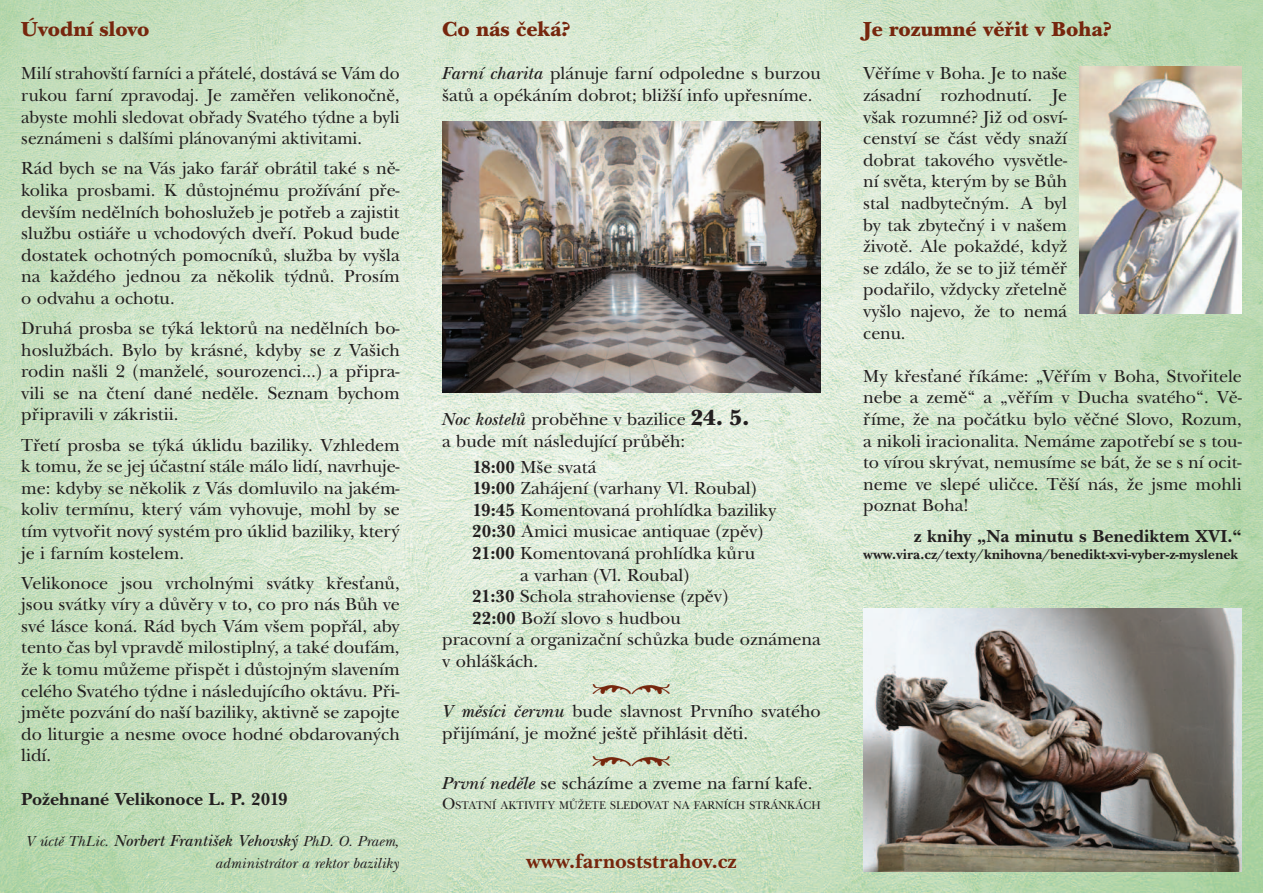
<style>
.page{position:relative;width:1263px;height:893px;background:#fff}
.page>*{position:absolute;margin:0;border:0;box-sizing:border-box;transform-origin:0 0}
.t1{font:900 21px "New Baskervil Itc TOT";color:#76260d}
.t2{font:700 21px "New Baskervil Itc TOT";color:#76260d}
.t3{font:18px/21.6px "New Baskervilltc TOT Rom";color:#231f20;text-align:justify}
.t4{font:700 18px "New Baskervil Itc TOT";color:#231f20}
.t5{font:16.5px "New Baskervil Itc TOT Sem Bol Ita";color:#231f20}
.t6{font:italic 15px "New Baskervil Itc TOT";color:#231f20}
.t7{font:700 14.25px "New Baskervil Itc TOT";color:#231f20}
.t8{font:11.55px "New Baskervilltc TOT Rom";color:#231f20}
.s1{font-family:"New Baskervil Itc TOT";font-style:italic;font-size:15px}
.s2{font-family:"New Baskervil Itc TOT Sem Bol Ita"}
.s3{font-family:"New Baskervil Itc TOT";font-weight:900;font-size:22.5px}
.s4{font-family:"New Baskervil Itc TOT";font-weight:700}
.s5{font-size:16.5px}
</style>
<div class="page">
<img style="left:0;top:0;width:1263px;height:893px">
<img style="left:442px;top:121px;width:379px;height:271px">
<img style="left:1080px;top:67px;width:162px;height:247px">
<img style="left:863px;top:608px;width:379px;height:264px">
<svg style="left:593px;top:684px;width:77px;height:10px"></svg>
<svg style="left:593px;top:756px;width:77px;height:10px"></svg>
<p class="t1" style="left:21px;top:17px;width:130px">Úvodní slovo</p>
<p class="t3" style="left:21px;top:63px;width:380px">Milí strahovští farníci a přátelé, dostává se Vám do rukou farní zpravodaj. Je zaměřen velikonočně, abyste mohli sledovat obřady Svatého týdne a byli seznámeni s dalšími plánovanými aktivitami.</p>
<p class="t3" style="left:21px;top:158px;width:380px">Rád bych se na Vás jako farář obrátil také s ně&shy;kolika prosbami. K důstojnému prožívání pře&shy;devším nedělních bohoslužeb je potřeb a zajistit službu ostiáře u vchodových dveří. Pokud bude dostatek ochotných pomocníků, služba by vyšla na každého jednou za několik týdnů. Prosím o odvahu a ochotu.</p>
<p class="t3" style="left:21px;top:318px;width:380px">Druhá prosba se týká lektorů na nedělních bo&shy;hoslužbách. Bylo by krásné, kdyby se z Vašich rodin našli 2 (manželé, sourozenci…) a připra&shy;vili se na čtení dané neděle. Seznam bychom připravili v zákristii.</p>
<p class="t3" style="left:21px;top:434px;width:380px">Třetí prosba se týká úklidu baziliky. Vzhledem k tomu, že se jej účastní stále málo lidí, navrhuje&shy;me: kdyby se několik z Vás domluvilo na jakém&shy;koliv termínu, který vám vyhovuje, mohl by se tím vytvořit nový systém pro úklid baziliky, který je i farním kostelem.</p>
<p class="t3" style="left:21px;top:572px;width:380px">Velikonoce jsou vrcholnými svátky křesťanů, jsou svátky víry a důvěry v to, co pro nás Bůh ve své lásce koná. Rád bych Vám všem popřál, aby tento čas byl vpravdě milostiplný, a také doufám, že k tomu můžeme přispět i důstojným slavením celého Svatého týdne i následujícího oktávu. Při&shy;jměte pozvání do naší baziliky, aktivně se zapojte do liturgie a nesme ovoce hodné obdarovaných lidí.</p>
<p class="t4" style="left:21px;top:788px;width:268px">Požehnané Velikonoce L. P. 2019</p>
<p class="t5" style="left:26px;top:831px;width:375px"><span class="s1">V úctě ThLic.</span> Norbert František Vehovský <span class="s1">PhD. O. Praem,</span></p>
<p class="t6" style="left:216px;top:854px;width:185px">administrátor a rektor baziliky</p>
<p class="t1" style="left:442px;top:17px;width:130px">Co nás čeká?</p>
<p class="t3" style="left:442px;top:63px;width:380px"><span class="s2">Farní charita</span> plánuje farní odpoledne s burzou šatů a opékáním dobrot; bližší info upřesníme.</p>
<p class="t3" style="left:442px;top:409px;width:308px"><span class="s2">Noc kostelů</span> proběhne v bazilice <span class="s3">24. 5. </span>a bude mít následující průběh:</p>
<p class="t3" style="left:472px;top:456px;width:126px"><span class="s4">18:00</span> Mše svatá</p>
<p class="t3" style="left:472px;top:478px;width:286px"><span class="s4">19:00</span> Zahájení (varhany Vl. Roubal)</p>
<p class="t3" style="left:472px;top:499px;width:306px"><span class="s4">19:45</span> Komentovaná prohlídka baziliky</p>
<p class="t3" style="left:472px;top:521px;width:293px"><span class="s4">20:30</span> Amici musicae antiquae (zpěv)</p>
<p class="t3" style="left:472px;top:543px;width:284px"><span class="s4">21:00</span> Komentovaná prohlídka kůru</p>
<p class="t3" style="left:520px;top:564px;width:171px">a varhan (Vl. Roubal)</p>
<p class="t3" style="left:472px;top:586px;width:257px"><span class="s4">21:30</span> Schola strahoviense (zpěv)</p>
<p class="t3" style="left:472px;top:607px;width:210px"><span class="s4">22:00</span> Boží slovo s hudbou</p>
<p class="t3" style="left:442px;top:629px;width:380px">pracovní a organizační schůzka bude oznámena</p>
<p class="t3" style="left:442px;top:651px;width:98px">v ohláškách.</p>
<p class="t3" style="left:442px;top:701px;width:380px"><span class="s2">V měsíci červnu</span> bude slavnost Prvního svatého přijímání, je možné ještě přihlásit děti.</p>
<p class="t3" style="left:442px;top:773px;width:372px"><span class="s2">První neděle</span> se scházíme a zveme na farní kafe.</p>
<p class="t8" style="left:442px;top:799px;width:380px"><span class="s5">O</span>STATNÍ AKTIVITY MŮŽETE SLEDOVAT NA FARNÍCH STRÁNKÁCH</p>
<p class="t2" style="left:526px;top:849px;width:212px">www.farnoststrahov.cz</p>
<p class="t1" style="left:863px;top:17px;width:250px">Je rozumné věřit v Boha?</p>
<p class="t3" style="left:863px;top:63px;width:205px">Věříme v Boha. Je to naše zásadní rozhodnutí. Je však rozumné? Již od osví&shy;cenství se část vědy snaží dobrat takového vysvětle&shy;ní světa, kterým by se Bůh stal nadbytečným. A byl by tak zbytečný i v našem životě. Ale pokaždé, když se zdálo, že se to již téměř podařilo, vždycky zřetelně vyšlo najevo, že to nemá cenu.</p>
<p class="t3" style="left:863px;top:366px;width:380px">My křesťané říkáme: „Věřím v Boha, Stvořitele nebe a země“ a „věřím v Ducha svatého“. Vě&shy;říme, že na počátku bylo věčné Slovo, Rozum, a nikoli iracionalita. Nemáme zapotřebí se s tou&shy;to vírou skrývat, nemusíme se bát, že se s ní ocit&shy;neme ve slepé uličce. Těší nás, že jsme mohli poznat Boha!</p>
<p class="t4" style="left:914px;top:525px;width:329px">z knihy „Na minutu s Benediktem XVI.“</p>
<p class="t7" style="left:863px;top:546px;width:376px">www.vira.cz/texty/knihovna/benedikt-xvi-vyber-z-myslenek</p>
</div>
